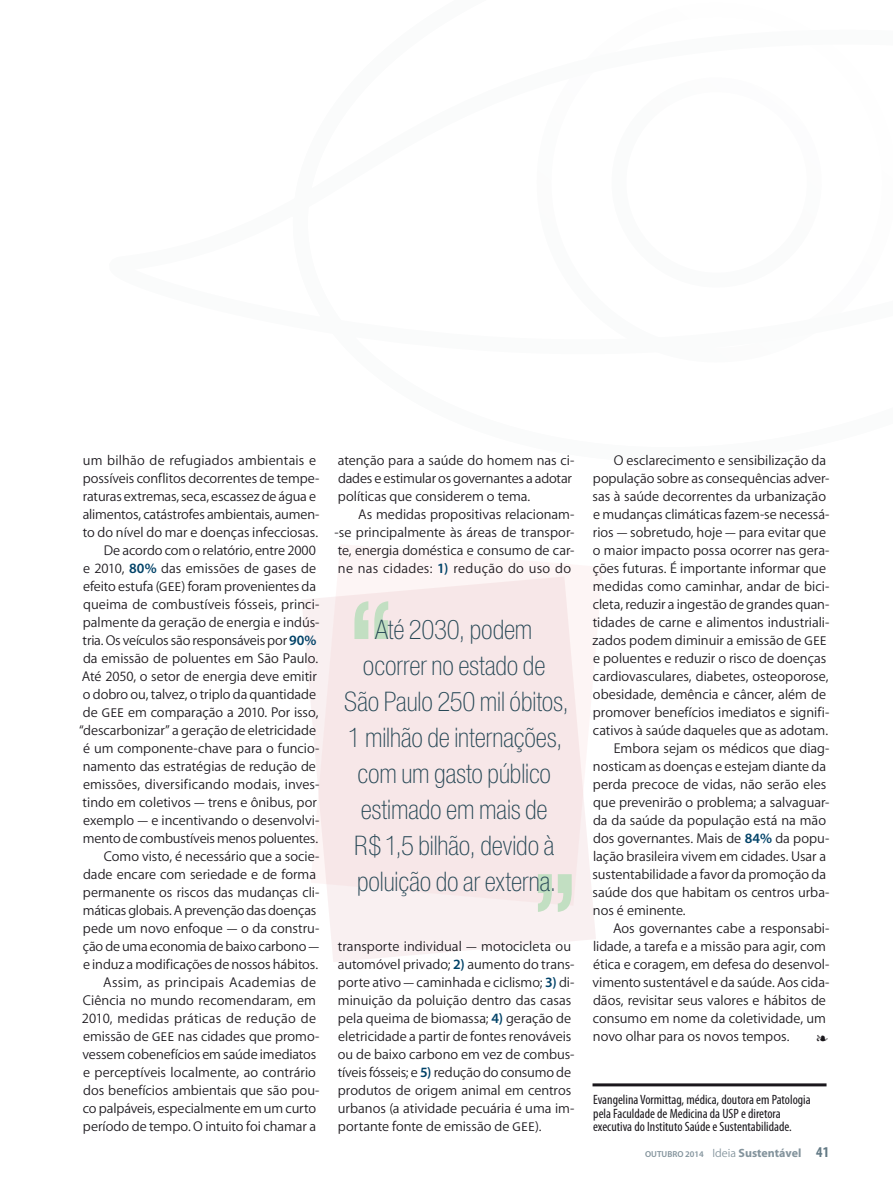
<style>
.page{position:relative;width:893px;height:1191px;background:#fff}
.page>*{position:absolute;margin:0;border:0;box-sizing:border-box;transform-origin:0 0}
.t1{font:100 condensed 27px/36px "Helvetica Neue";letter-spacing:-.005em;color:#274856;text-align:center}
.t2{font:14.25px/18px "Myriad IS320";color:#1a171c}
.t3{font:condensed 13.5px/13.5px "Myriad Pro";color:#1a171c}
.t4{font:600 8.7px "Myriad Pro";color:#83939c}
.s1{font-family:"Myriad Pro";font-weight:600;color:#004268}
.s2{font-family:"Myriad IS340";font-size:12.9px}
.s3{font-family:"Myriad IS320";font-weight:400;font-size:12px}
.s4{font-weight:700;font-size:12px}
.s5{font-weight:700;font-stretch:condensed;font-size:15px;color:#637a85}
</style>
<div class="page">
<svg style="left:302px;top:576px;width:294px;height:386px;fill:#f7e7e8"></svg>
<svg style="left:538px;top:874px;width:34px;height:38px"></svg>
<svg style="left:354px;top:601px;width:34px;height:38px"></svg>
<hr style="left:592px;top:1083px;width:234px;height:3px;background:#1a171c">
<p class="t2" style="left:79px;top:452px;width:242px;text-align:right">um bilhão de refugiados ambientais e possíveis conflitos decorrentes de tempe&shy;raturas extremas, seca, escassez de água e alimentos, catástrofes ambientais, aumen&shy;to do nível do mar e doenças infecciosas.<br>De acordo com o relatório, entre 2000<br>e 2010, <span class="s1">80%</span> das emissões de gases de efeito estufa (<span class="s2">GEE</span>) foram provenientes da queima de combustíveis fósseis, princi&shy;palmente da geração de energia e indús&shy;tria. Os veículos são responsáveis por <span class="s1">90% </span>da emissão de poluentes em São Paulo.<br>Até 2050, o setor de energia deve emitir o dobro ou, talvez, o triplo da quantidade de <span class="s2">GEE</span> em comparação a 2010. Por isso, “descarbonizar” a geração de eletricidade é um componente-chave para o funcio&shy;namento das estratégias de redução de emissões, diversificando modais, inves&shy;tindo em coletivos — trens e ônibus, por exemplo — e incentivando o desenvolvi&shy;mento de combustíveis menos poluentes.<br>Como visto, é necessário que a socie&shy;dade encare com seriedade e de forma permanente os riscos das mudanças cli&shy;máticas globais. Aprevenção das doenças pede um novo enfoque — o da constru&shy;ção de uma economia de baixo carbono — e induz a modificações de nossos hábitos.<br>Assim, as principais Academias de Ciência no mundo recomendaram, em 2010, medidas práticas de redução de emissão de <span class="s2">GEE</span> nas cidades que promo&shy;vessem cobenefícios em saúde imediatos e perceptíveis localmente, ao contrário dos benefícios ambientais que são pou&shy;co palpáveis, especialmente em um curto período de tempo. O intuito foi chamar a</p>
<p class="t2" style="left:338px;top:452px;width:238px">atenção para a saúde do homem nas ci&shy;dades e estimular os governantes a adotar políticas que considerem o tema.</p>
<p class="t2" style="left:338px;top:506px;width:238px;text-align:justify;text-indent:20px">As medidas propositivas relacionam&shy;se principalmente às áreas de transpor&shy;te, energia doméstica e consumo de car&shy;ne nas cidades: <span class="s1">1)</span> redução do uso do</p>
<h1 class="t1" style="left:344px;top:611px;width:226px">Até 2030, podem ocorrer no estado de<br>São Paulo 250 mil óbitos,<br>1 milhão de internações, com um gasto público estimado em mais de<br>R$ 1,5 bilhão, devido à poluição do ar externa.</h1>
<p class="t2" style="left:338px;top:938px;width:238px">transporte individual — motocicleta ou automóvel privado; <span class="s1">2)</span> aumento do trans&shy;porte ativo — caminhada e ciclismo; <span class="s1">3)</span> di&shy;minuição da poluição dentro das casas pela queima de biomassa; <span class="s1">4)</span> geração de eletricidade a partir de fontes renováveis ou de baixo carbono em vez de combus&shy;tíveis fósseis; e <span class="s1">5)</span> redução do consumo de produtos de origem animal em centros urbanos (a atividade pecuária é uma im&shy;portante fonte de emissão de <span class="s2">GEE</span>).</p>
<p class="t2" style="left:614px;top:452px;width:214px">O esclarecimento e sensibilização da</p>
<p class="t2" style="left:593px;top:470px;width:238px">população sobre as consequências adver-</p>
<p class="t2" style="left:593px;top:488px;width:235px">sas à saúde decorrentes da urbanização</p>
<p class="t2" style="left:593px;top:506px;width:238px">e mudanças climáticas fazem--se necessá-</p>
<p class="t2" style="left:593px;top:524px;width:235px">rios — sobretudo, hoje — para evitar que</p>
<p class="t2" style="left:593px;top:542px;width:238px">o maior impacto possa ocorrer nas gera-</p>
<p class="t2" style="left:593px;top:560px;width:235px">ções futuras. É importante informar que</p>
<p class="t2" style="left:593px;top:578px;width:238px">medidas como caminhar, andar de bici-</p>
<p class="t2" style="left:593px;top:596px;width:238px">cleta, reduzir a ingestão de grandes quan-</p>
<p class="t2" style="left:593px;top:614px;width:238px">tidades de carne e alimentos industriali-</p>
<p class="t2" style="left:592px;top:632px;width:236px">zados podem diminuir a emissão de <span class="s2">GEE</span></p>
<p class="t2" style="left:593px;top:650px;width:235px">e poluentes e reduzir o risco de doenças</p>
<p class="t2" style="left:593px;top:668px;width:237px">cardiovasculares, diabetes, osteoporose,</p>
<p class="t2" style="left:593px;top:686px;width:235px">obesidade, demência e câncer, além de</p>
<p class="t2" style="left:593px;top:704px;width:238px">promover benefícios imediatos e signifi-</p>
<p class="t2" style="left:593px;top:722px;width:237px">cativos à saúde daqueles que as adotam.</p>
<p class="t2" style="left:614px;top:740px;width:217px">Embora sejam os médicos que diag-</p>
<p class="t2" style="left:593px;top:758px;width:235px">nosticam as doenças e estejam diante da</p>
<p class="t2" style="left:593px;top:776px;width:235px">perda precoce de vidas, não serão eles</p>
<p class="t2" style="left:593px;top:794px;width:238px">que prevenirão o problema; a salvaguar-</p>
<p class="t2" style="left:593px;top:812px;width:234px">da da saúde da população está na mão</p>
<p class="t2" style="left:593px;top:830px;width:238px">dos governantes. Mais de <span class="s1">84%</span> da popu-</p>
<p class="t2" style="left:593px;top:848px;width:235px">lação brasileira vivem em cidades. Usar a</p>
<p class="t2" style="left:593px;top:866px;width:235px">sustentabilidade a favor da promoção da</p>
<p class="t2" style="left:593px;top:884px;width:238px">saúde dos que habitam os centros urba-</p>
<p class="t2" style="left:593px;top:902px;width:94px">nos é eminente.</p>
<p class="t2" style="left:613px;top:920px;width:218px">Aos governantes cabe a responsabi-</p>
<p class="t2" style="left:593px;top:938px;width:235px">lidade, a tarefa e a missão para agir, com</p>
<p class="t2" style="left:593px;top:956px;width:238px">ética e coragem, em defesa do desenvol-</p>
<p class="t2" style="left:593px;top:974px;width:238px">vimento sustentável e da saúde. Aos cida-</p>
<p class="t2" style="left:593px;top:992px;width:234px">dãos, revisitar seus valores e hábitos de</p>
<p class="t2" style="left:593px;top:1010px;width:235px">consumo em nome da coletividade, um</p>
<p class="t2" style="left:593px;top:1028px;width:198px">novo olhar para os novos tempos.</p>
<p class="t3" style="left:593px;top:1093px;width:219px">Evangelina Vormittag, médica, doutora em Patologia pela Faculdade de Medicina da USP e diretora executiva do Instituto Saúde e Sustentabilidade.</p>
<p class="t4" style="left:645px;top:1149px;width:185px">OUTUBRO 2014 <span class="s3">Ideia</span> <span class="s4">Sustentável</span> <span class="s5">41</span></p>
</div>
